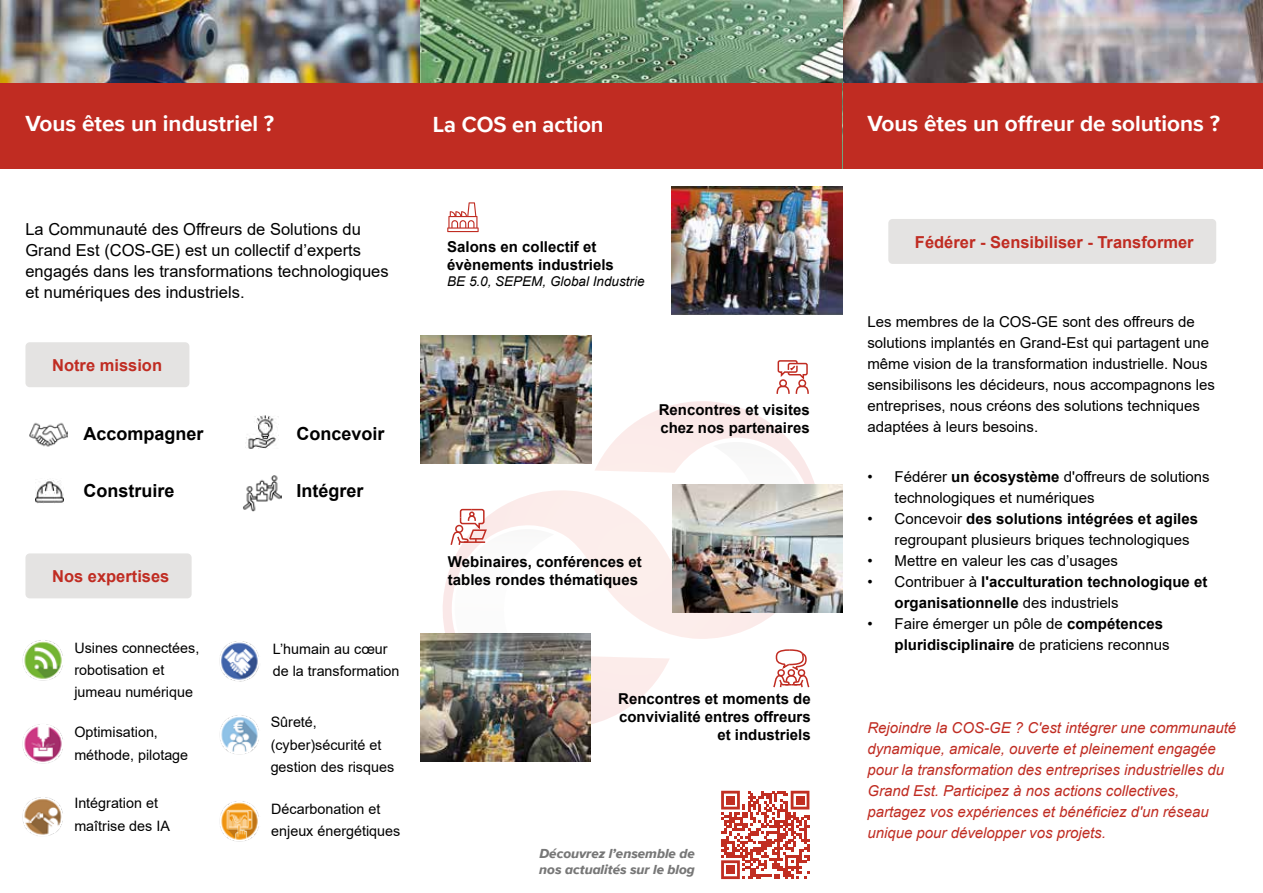
<style>
.page{position:relative;width:1263px;height:893px;background:#fff}
.page>*{position:absolute;margin:0;border:0;box-sizing:border-box;transform-origin:0 0}
.t1{font:700 22.5px "Proxima Nova";color:#fff}
.t2{font:700 18px "Arial";color:#000}
.t3{font:16.5px/21px "Arial";color:#000}
.t4{font:700 16.5px "Arial";color:#c02c22}
.t5{font:15px/21px "Arial";color:#000}
.t6{font:700 15px/18px "Arial";color:#000}
.t7{font:italic 15px/21px "Arial";color:#c02c22}
.t8{font:14.4px/22.4px "Arial";color:#000}
.t9{font:14.25px/22.4px "Arial";color:#000}
.t10{font:13.5px/16.2px "Proxima Nova Extrabld It";color:#777}
.t11{font:italic 13.5px "Arial";color:#000}
.s1{font-weight:700}
.s2{font-weight:400}
</style>
<div class="page">
<img style="left:842px;top:0;width:421px;height:84px">
<div style="left:841px;top:84px;width:422px;height:85px;background:#c02c22"></div>
<svg style="left:426px;top:401px;width:395px;height:323px"></svg>
<img style="left:0;top:0;width:842px;height:84px">
<div style="left:0;top:84px;width:421px;height:85px;background:#c02c22"></div>
<div style="left:421px;top:84px;width:421px;height:85px;background:#c02c22"></div>
<div style="left:888px;top:219px;width:328px;height:45px;background:#e4e3e2;border-radius:4px"></div>
<div style="left:25px;top:342px;width:164px;height:45px;background:#e4e3e2;border-radius:4px"></div>
<div style="left:25px;top:553px;width:167px;height:45px;background:#e4e3e2;border-radius:4px"></div>
<img style="left:22px;top:640px;width:41px;height:41px">
<img style="left:219px;top:641px;width:40px;height:41px">
<img style="left:220px;top:715px;width:39px;height:40px">
<img style="left:22px;top:724px;width:41px;height:40px">
<img style="left:22px;top:797px;width:41px;height:39px">
<img style="left:220px;top:801px;width:39px;height:41px">
<img style="left:672px;top:186px;width:170px;height:128px">
<svg style="left:447px;top:202px;width:32px;height:30px"></svg>
<img style="left:420px;top:335px;width:171px;height:128px">
<svg style="left:776px;top:360px;width:33px;height:34px"></svg>
<img style="left:672px;top:485px;width:170px;height:127px">
<svg style="left:450px;top:508px;width:104px;height:125px"></svg>
<img style="left:421px;top:633px;width:170px;height:128px">
<svg style="left:772px;top:649px;width:38px;height:39px"></svg>
<img style="left:243px;top:475px;width:38px;height:37px">
<img style="left:29px;top:422px;width:39px;height:25px">
<img style="left:245px;top:416px;width:31px;height:33px">
<svg style="left:721px;top:791px;width:88px;height:88px"></svg>
<div style="left:726px;top:796px;width:8px;height:8px;background:#c12e22"></div>
<div style="left:796px;top:796px;width:8px;height:8px;background:#c12e22"></div>
<div style="left:726px;top:866px;width:8px;height:8px;background:#c12e22"></div>
<img style="left:36px;top:479px;width:28px;height:25px">
<h1 class="t1" style="left:25px;top:107px;width:250px">Vous êtes un industriel ?</h1>
<h1 class="t1" style="left:433px;top:107px;width:172px">La COS en action</h1>
<h1 class="t1" style="left:867px;top:107px;width:354px">Vous êtes un offreur de solutions ?</h1>
<p class="t3" style="left:25px;top:218px;width:365px">La Communauté des Offreurs de Solutions du Grand Est (COS-GE) est un collectif d’experts engagés dans les transformations technologiques et numériques des industriels.</p>
<p class="t4" style="left:52px;top:353px;width:112px">Notre mission</p>
<p class="t2" style="left:84px;top:420px;width:122px">Accompagner</p>
<p class="t2" style="left:84px;top:478px;width:93px">Construire</p>
<p class="t4" style="left:52px;top:564px;width:119px">Nos expertises</p>
<p class="t2" style="left:296px;top:420px;width:90px">Concevoir</p>
<p class="t2" style="left:296px;top:478px;width:69px">Intégrer</p>
<p class="t6" style="left:447px;top:238px;width:168px">Salons en collectif et évènements industriels</p>
<p class="t11" style="left:447px;top:272px;width:199px">BE 5.0, SEPEM, Global Industrie</p>
<p class="t6" style="left:659px;top:400px;width:152px">Rencontres et visites chez nos partenaires</p>
<p class="t6" style="left:448px;top:553px;width:195px">Webinaires, conférences et tables rondes thématiques</p>
<p class="t4" style="left:915px;top:231px;width:280px">Fédérer - Sensibiliser - Transformer</p>
<p class="t5" style="left:867px;top:311px;width:349px">Les membres de la COS-GE sont des offreurs de solutions implantés en Grand-Est qui partagent une même vision de la transformation industrielle. Nous sensibilisons les décideurs, nous accompagnons les entreprises, nous créons des solutions techniques adaptées à leurs besoins.</p>
<p class="t5" style="left:894px;top:466px;width:317px;text-indent:-27px">• Fédérer <span class="s1">un écosystème</span> d'offreurs de solutions technologiques et numériques</p>
<p class="t5" style="left:894px;top:508px;width:305px;text-indent:-27px">• Concevoir <span class="s1">des solutions intégrées et agiles </span>regroupant plusieurs briques technologiques</p>
<p class="t5" style="left:867px;top:550px;width:252px">• Mettre en valeur les cas d’usages</p>
<p class="t6" style="left:894px;top:571px;width:314px;line-height:21px;text-indent:-27px"><span class="s2">• Contribuer à</span> l'acculturation technologique et organisationnelle <span class="s2">des industriels</span></p>
<p class="t5" style="left:867px;top:613px;width:297px">• Faire émerger un pôle de <span class="s1">compétences</span></p>
<p class="t9" style="left:74px;top:636px;width:126px">Usines connectées,</p>
<p class="t5" style="left:894px;top:634px;width:277px"><span class="s1">pluridisciplinaire</span> de praticiens reconnus</p>
<p class="t9" style="left:74px;top:659px;width:120px">robotisation et jumeau numérique</p>
<p class="t8" style="left:273px;top:638px;width:128px">L’humain au cœur de la transformation</p>
<p class="t6" style="left:618px;top:689px;width:194px;text-align:right">Rencontres et moments de convivialité entres offreurs et industriels</p>
<p class="t8" style="left:271px;top:711px;width:125px">Sûreté, (cyber)sécurité et gestion des risques</p>
<p class="t7" style="left:867px;top:717px;width:370px">Rejoindre la COS-GE ? C'est intégrer une communauté dynamique, amicale, ouverte et pleinement engagée pour la transformation des entreprises industrielles du Grand Est. Participez à nos actions collectives, partagez vos expériences et bénéficiez d'un réseau unique pour développer vos projets.</p>
<p class="t9" style="left:74px;top:721px;width:115px">Optimisation, méthode, pilotage</p>
<p class="t9" style="left:74px;top:792px;width:97px">Intégration et maîtrise des IA</p>
<p class="t8" style="left:271px;top:798px;width:131px">Décarbonation et enjeux énergétiques</p>
<p class="t10" style="left:539px;top:845px;width:157px">Découvrez l’ensemble de nos actualités sur le blog</p>
</div>
